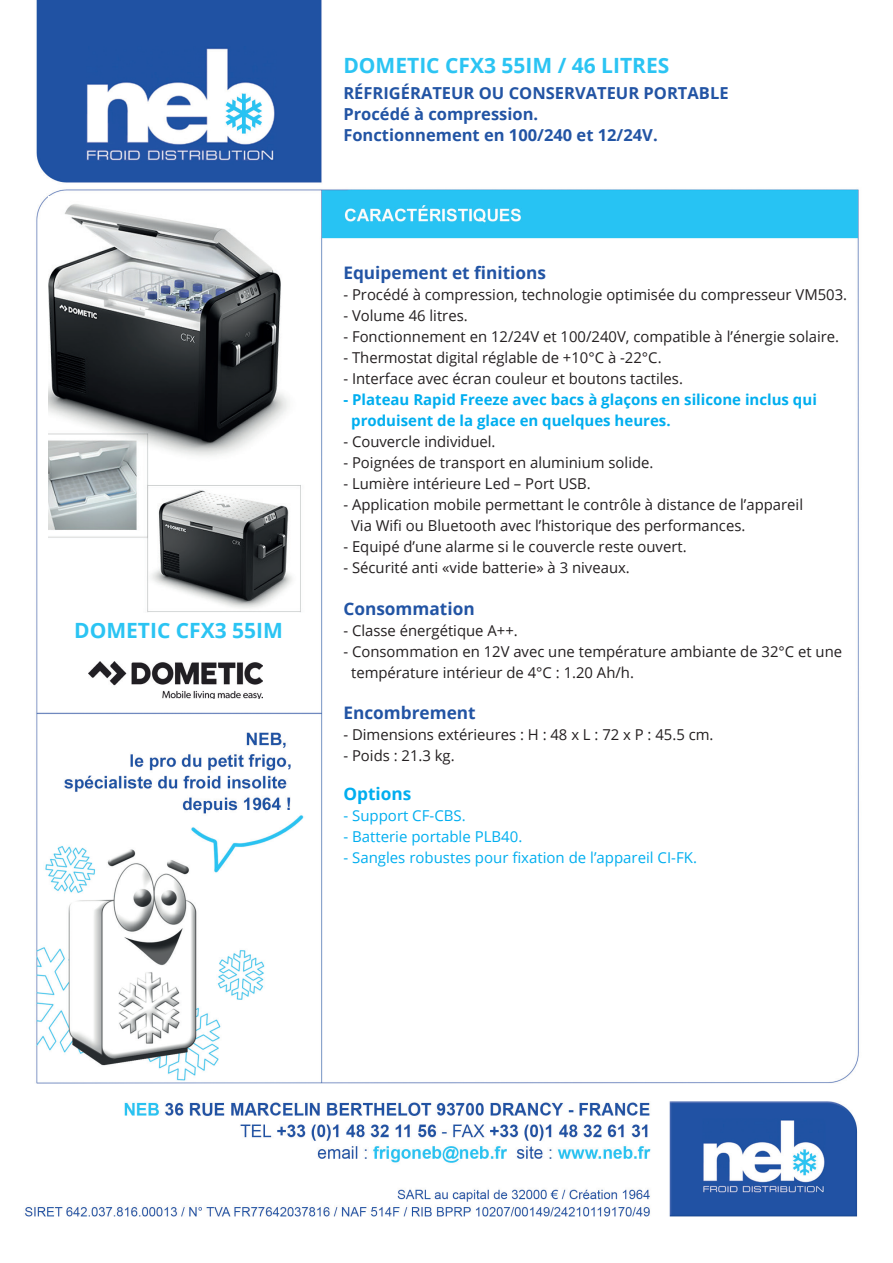
<style>
.page{position:relative;width:893px;height:1263px;background:#fff}
.page>*{position:absolute;margin:0;border:0;box-sizing:border-box;transform-origin:0 0}
.t1{font:700 21px "Open Sans";color:#2bc4f3}
.t2{font:700 17.25px "Open Sans";color:#2254a4}
.t3{font:700 17.25px "Open Sans";color:#00aeef}
.t4{font:700 16.5px/21px "Open Sans";color:#2254a4}
.t5{font:15px/21px "Open Sans";color:#231f20}
.t6{font:700 15px/21px "Open Sans";color:#00aeef}
.t7{font:15px "Open Sans";color:#00aeef}
</style>
<div class="page">
<img style="left:24px;top:0;width:835px;height:1217px">
<img style="left:49px;top:196px;width:256px;height:418px">
<img style="left:89px;top:661px;width:173px;height:38px">
<h1 class="t1" style="left:74px;top:615px;width:210px">DOMETIC CFX3 55IM</h1>
<h1 class="t1" style="left:343px;top:51px;width:328px">DOMETIC CFX3 55IM / 46 LITRES</h1>
<p class="t4" style="left:343px;top:82px;width:387px">RÉFRIGÉRATEUR OU CONSERVATEUR PORTABLE<br>Procédé à compression.<br>Fonctionnement en 100/240 et 12/24V.</p>
<p class="t2" style="left:343px;top:261px;width:204px">Equipement et finitions</p>
<p class="t5" style="left:343px;top:284px;width:505px">- Procédé à compression, technologie optimisée du compresseur VM503.</p>
<p class="t5" style="left:343px;top:305px;width:126px">- Volume 46 litres.</p>
<p class="t5" style="left:343px;top:326px;width:497px">- Fonctionnement en 12/24V et 100/240V, compatible à l’énergie solaire.</p>
<p class="t5" style="left:343px;top:347px;width:320px">- Thermostat digital réglable de +10°C à -22°C.</p>
<p class="t5" style="left:343px;top:368px;width:341px">- Interface avec écran couleur et boutons tactiles.</p>
<p class="t6" style="left:351px;top:389px;width:467px;text-indent:-8px">- Plateau Rapid Freeze avec bacs à glaçons en silicone inclus qui produisent de la glace en quelques heures.</p>
<p class="t5" style="left:343px;top:431px;width:154px">- Couvercle individuel.</p>
<p class="t5" style="left:343px;top:452px;width:312px">- Poignées de transport en aluminium solide.</p>
<p class="t5" style="left:343px;top:473px;width:249px">- Lumière intérieure Led – Port USB.</p>
<p class="t5" style="left:351px;top:494px;width:453px;text-indent:-8px">- Application mobile permettant le contrôle à distance de l’appareil<br>Via Wifi ou Bluetooth avec l’historique des performances.</p>
<p class="t5" style="left:343px;top:536px;width:345px">- Equipé d’une alarme si le couvercle reste ouvert.</p>
<p class="t5" style="left:343px;top:557px;width:288px">- Sécurité anti «vide batterie» à 3 niveaux.</p>
<p class="t2" style="left:343px;top:596px;width:133px">Consommation</p>
<p class="t5" style="left:343px;top:619px;width:176px">- Classe énergétique A++.</p>
<p class="t5" style="left:351px;top:640px;width:492px;text-indent:-8px">- Consommation en 12V avec une température ambiante de 32°C et une température intérieur de 4°C : 1.20 Ah/h.</p>
<p class="t2" style="left:343px;top:701px;width:134px">Encombrement</p>
<p class="t5" style="left:343px;top:724px;width:372px">- Dimensions extérieures : H : 48 x L : 72 x P : 45.5 cm.</p>
<p class="t5" style="left:343px;top:745px;width:113px">- Poids : 21.3 kg.</p>
<p class="t3" style="left:343px;top:782px;width:69px">Options</p>
<p class="t7" style="left:343px;top:805px;width:124px">- Support CF-CBS.</p>
<p class="t7" style="left:343px;top:826px;width:181px">- Batterie portable PLB40.</p>
<p class="t7" style="left:343px;top:847px;width:355px">- Sangles robustes pour fixation de l’appareil CI-FK.</p>
</div>
